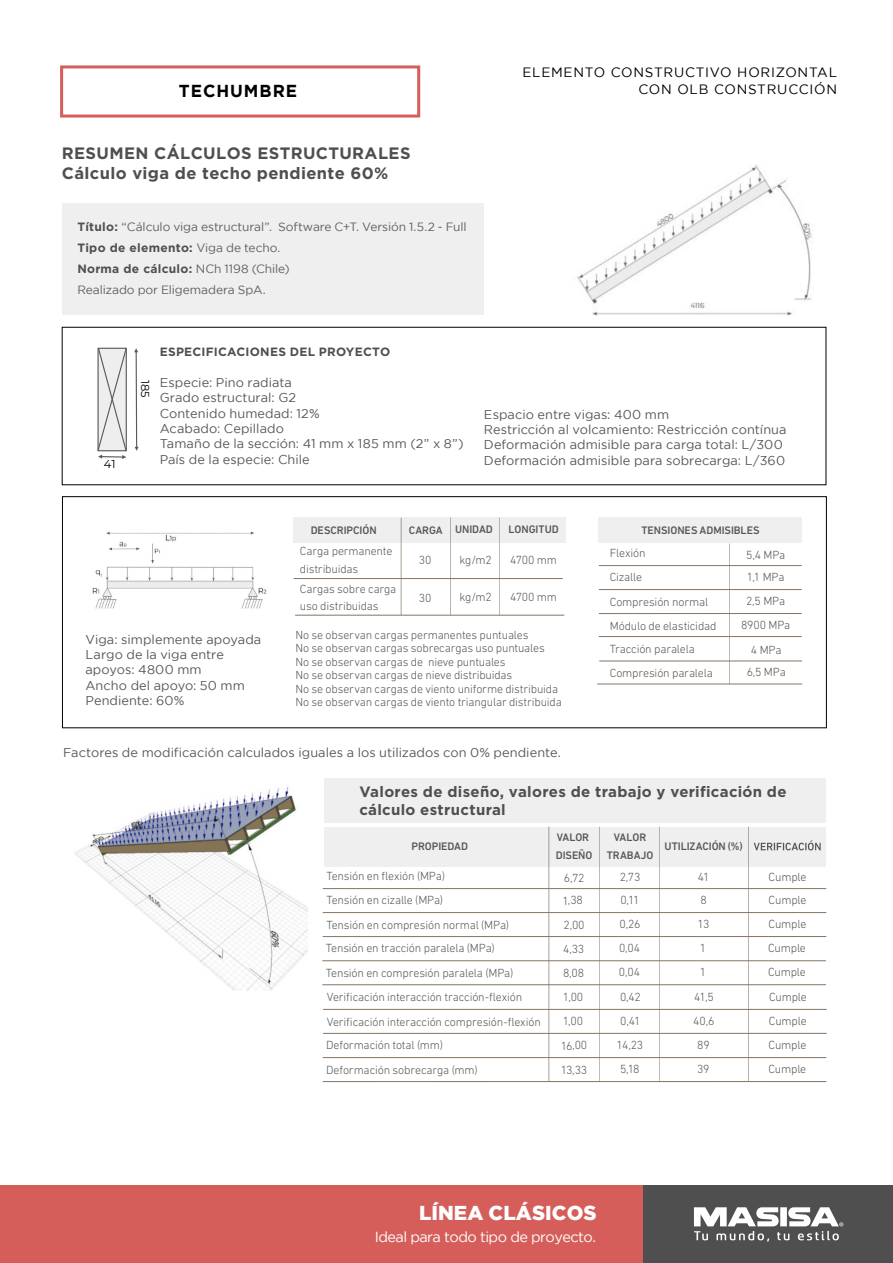
<style>
.page{position:relative;width:893px;height:1263px;background:#fff}
.page>*{position:absolute;margin:0;border:0;box-sizing:border-box;transform-origin:0 0}
.t1{font:900 20.1px "Gotham";letter-spacing:.005em;color:#fff}
.t2{font:700 17.25px "Gotham";letter-spacing:.055em;color:#000}
.t3{font:700 16.5px/19.8px "Gotham";letter-spacing:.02em;color:#4f4f4f}
.t4{font:700 15px/18px "Gotham";letter-spacing:.02em;color:#4f4f4f}
.t5{font:14.55px "Gotham";letter-spacing:-.04em;color:#fff}
.t6{font:13.5px/16.2px "Gotham";letter-spacing:.055em;color:#000;text-align:right}
.t7{font:12.75px/15.3px "Gotham";letter-spacing:.005em;color:#575756}
.t8{font:300 12px/22.5px "DIN Next LT Pro";letter-spacing:-.015em;color:#575756}
.t9{font:12px/21px "Gotham";letter-spacing:-.01em;color:#606060}
.t10{font:700 12px "Gotham";letter-spacing:.02em;color:#4f4f4f}
.t11{font:11.55px "Montserrat";color:#000}
.t12{font:11.4px "Montserrat";color:#000}
.t13{font:500 11.1px/17.4px "DIN Next LT Pro";letter-spacing:-.005em;color:#575756}
.s1{font-weight:700;color:#4f4f4f}
</style>
<div class="page">
<div style="left:1px;top:1185px;width:643px;height:78px;background:#d55e5b"></div>
<div style="left:644px;top:1185px;width:249px;height:78px;background:#4f4f4f"></div>
<svg style="left:694px;top:1207px;width:149px;height:34px"></svg>
<div style="left:60px;top:65px;width:360px;height:53px;border:3px solid #d55e5b"></div>
<div style="left:63px;top:203px;width:421px;height:112px;background:#efefef"></div>
<div style="left:598px;top:517px;width:204px;height:26px;background:#efefef"></div>
<hr style="left:599px;top:565px;width:203px;height:1px;background:#857465">
<hr style="left:599px;top:589px;width:203px;height:1px;background:#857465">
<hr style="left:599px;top:613px;width:203px;height:1px;background:#857465">
<hr style="left:599px;top:636px;width:203px;height:1px;background:#857465">
<hr style="left:730px;top:544px;width:1px;height:140px;background:#857465">
<div style="left:62px;top:496px;width:765px;height:232px;border:1px solid #000"></div>
<hr style="left:599px;top:661px;width:203px;height:1px;background:#857465">
<hr style="left:597px;top:684px;width:205px;height:1px;background:#857465">
<div style="left:293px;top:517px;width:273px;height:26px;background:#efefef"></div>
<hr style="left:294px;top:578px;width:269px;height:1px;background:#857465">
<hr style="left:295px;top:615px;width:269px;height:1px;background:#857465">
<hr style="left:401px;top:518px;width:1px;height:97px;background:#857465">
<hr style="left:450px;top:518px;width:1px;height:97px;background:#857465">
<hr style="left:500px;top:518px;width:1px;height:97px;background:#857465">
<div style="left:324px;top:827px;width:501px;height:40px;background:#efefef"></div>
<hr style="left:323px;top:888px;width:503px;height:1px;background:#857465">
<hr style="left:323px;top:912px;width:503px;height:1px;background:#857465">
<hr style="left:323px;top:936px;width:503px;height:1px;background:#857465">
<hr style="left:549px;top:827px;width:1px;height:255px;background:#857465">
<div style="left:324px;top:779px;width:501px;height:44px;background:#efefef"></div>
<hr style="left:600px;top:827px;width:1px;height:255px;background:#857465">
<hr style="left:660px;top:827px;width:1px;height:255px;background:#857465">
<hr style="left:748px;top:827px;width:1px;height:255px;background:#857465">
<svg style="left:754px;top:840px;width:67px;height:10px"></svg>
<hr style="left:322px;top:960px;width:504px;height:1px;background:#857465">
<hr style="left:322px;top:984px;width:504px;height:1px;background:#857465">
<hr style="left:323px;top:1009px;width:504px;height:1px;background:#857465">
<hr style="left:323px;top:1033px;width:504px;height:1px;background:#857465">
<hr style="left:323px;top:1057px;width:503px;height:1px;background:#857465">
<hr style="left:323px;top:1081px;width:503px;height:1px;background:#857465">
<svg style="left:134px;top:348px;width:5px;height:103px"></svg>
<svg style="left:97px;top:347px;width:30px;height:112px;background:#d6d6d6"></svg>
<img style="left:577px;top:165px;width:235px;height:151px">
<img style="left:92px;top:531px;width:175px;height:78px">
<img style="left:74px;top:786px;width:234px;height:205px">
<h2 class="t2" style="left:179px;top:81px;width:120px">TECHUMBRE</h2>
<h3 class="t3" style="left:62px;top:143px;width:350px">RESUMEN CÁLCULOS ESTRUCTURALES<br>Cálculo viga de techo pendiente 60%</h3>
<p class="t9" style="left:77px;top:216px;width:391px"><span class="s1">Título:</span> “Cálculo viga estructural”. Software C+T. Versión 1.5.2 - Full <span class="s1">Tipo de elemento:</span> Viga de techo.<br><span class="s1">Norma de cálculo:</span> NCh 1198 (Chile)<br>Realizado por Eligemadera SpA.</p>
<p class="t6" style="left:522px;top:64px;width:316px">ELEMENTO CONSTRUCTIVO HORIZONTAL<br>CON OLB CONSTRUCCIÓN</p>
<p class="t12" style="left:104px;top:456px;width:13px">41</p>
<p class="t11" style="left:153px;top:380px;width:19px;rotate:90deg">185</p>
<p class="t10" style="left:160px;top:345px;width:232px">ESPECIFICACIONES DEL PROYECTO</p>
<p class="t7" style="left:160px;top:375px;width:305px">Especie: Pino radiata<br>Grado estructural: G2<br>Contenido humedad: 12%<br>Acabado: Cepillado<br>Tamaño de la sección: 41 mm x 185 mm (2” x 8”)<br>País de la especie: Chile</p>
<p class="t7" style="left:484px;top:406px;width:304px">Espacio entre vigas: 400 mm<br>Restricción al volcamiento: Restricción contínua Deformación admisible para carga total: L/300<br>Deformación admisible para sobrecarga: L/360</p>
<p class="t7" style="left:85px;top:631px;width:177px">Viga: simplemente apoyada<br>Largo de la viga entre apoyos: 4800 mm<br>Ancho del apoyo: 50 mm<br>Pendiente: 60%</p>
<p class="t13" style="left:311px;top:521px;width:68px">DESCRIPCIÓN</p>
<p class="t13" style="left:409px;top:521px;width:35px">CARGA</p>
<p class="t8" style="left:300px;top:542px;width:94px;line-height:17.4px">Carga permanente distribuidas</p>
<p class="t8" style="left:419px;top:549px;width:14px">30</p>
<p class="t8" style="left:419px;top:586px;width:14px">30</p>
<p class="t8" style="left:300px;top:580px;width:98px;line-height:17.4px">Cargas sobre carga uso distribuidas</p>
<p class="t13" style="left:455px;top:521px;width:39px">UNIDAD</p>
<p class="t8" style="left:460px;top:548px;width:34px">kg/m2</p>
<p class="t8" style="left:460px;top:586px;width:34px">kg/m2</p>
<p class="t13" style="left:508px;top:521px;width:52px">LONGITUD</p>
<p class="t8" style="left:510px;top:548px;width:48px">4700 mm</p>
<p class="t8" style="left:510px;top:586px;width:48px">4700 mm</p>
<p class="t8" style="left:295px;top:628px;width:268px;line-height:13.5px">No se observan cargas permanentes puntuales<br>No se observan cargas sobrecargas uso puntuales<br>No se observan cargas de nieve puntuales<br>No se observan cargas de nieve distribuidas<br>No se observan cargas de viento uniforme distribuida No se observan cargas de viento triangular distribuida</p>
<p class="t7" style="left:63px;top:745px;width:499px">Factores de modificación calculados iguales a los utilizados con 0% pendiente.</p>
<p class="t13" style="left:641px;top:522px;width:120px">TENSIONES ADMISIBLES</p>
<p class="t8" style="left:610px;top:542px;width:37px">Flexión</p>
<p class="t8" style="left:610px;top:566px;width:34px">Cizalle</p>
<p class="t8" style="left:610px;top:590px;width:100px">Compresión normal</p>
<p class="t8" style="left:610px;top:614px;width:108px">Módulo de elasticidad</p>
<p class="t8" style="left:746px;top:543px;width:41px">5,4 MPa<br>1,1 MPa</p>
<p class="t8" style="left:741px;top:589px;width:51px;line-height:23.9px;text-align:center">2,5 MPa<br>8900 MPa</p>
<p class="t8" style="left:610px;top:637px;width:105px;line-height:23.9px">Tracción paralela<br>Compresión paralela</p>
<p class="t8" style="left:747px;top:638px;width:41px;text-align:center">4 MPa<br>6,5 MPa</p>
<p class="t4" style="left:359px;top:782px;width:429px">Valores de diseño, valores de trabajo y verificación de cálculo estructural</p>
<p class="t13" style="left:607px;top:829px;width:48px;text-align:center">VALOR<br>TRABAJO</p>
<p class="t13" style="left:411px;top:837px;width:58px">PROPIEDAD</p>
<p class="t13" style="left:556px;top:829px;width:38px">VALOR<br>DISEÑO</p>
<p class="t13" style="left:664px;top:838px;width:80px">UTILIZACIÓN (%)</p>
<p class="t8" style="left:326px;top:865px;width:120px">Tensión en flexión (MPa)</p>
<p class="t8" style="left:326px;top:889px;width:118px">Tensión en cizalle (MPa)</p>
<p class="t8" style="left:562px;top:866px;width:24px">6,72<br>1,38</p>
<p class="t8" style="left:620px;top:866px;width:22px">2,73<br>0,11</p>
<p class="t8" style="left:698px;top:866px;width:13px">41<br>8</p>
<p class="t8" style="left:769px;top:866px;width:39px">Cumple<br>Cumple</p>
<p class="t8" style="left:326px;top:913px;width:184px">Tensión en compresión normal (MPa)</p>
<p class="t8" style="left:564px;top:913px;width:23px">2,00</p>
<p class="t8" style="left:620px;top:913px;width:22px">0,26</p>
<p class="t8" style="left:698px;top:913px;width:13px">13</p>
<p class="t8" style="left:769px;top:913px;width:39px">Cumple</p>
<p class="t8" style="left:326px;top:937px;width:170px">Tensión en tracción paralela (MPa)</p>
<p class="t8" style="left:563px;top:937px;width:23px">4,33</p>
<p class="t8" style="left:619px;top:937px;width:23px">0,04</p>
<p class="t8" style="left:700px;top:937px;width:8px">1</p>
<p class="t8" style="left:768px;top:937px;width:39px">Cumple</p>
<p class="t8" style="left:326px;top:961px;width:189px">Tensión en compresión paralela (MPa)</p>
<p class="t8" style="left:563px;top:961px;width:23px">8,08</p>
<p class="t8" style="left:619px;top:961px;width:23px">0,04</p>
<p class="t8" style="left:700px;top:961px;width:8px">1</p>
<p class="t8" style="left:768px;top:961px;width:39px">Cumple</p>
<p class="t8" style="left:327px;top:985px;width:197px">Verificación interacción tracción-flexión</p>
<p class="t8" style="left:563px;top:986px;width:22px">1,00</p>
<p class="t8" style="left:620px;top:985px;width:22px">0,42</p>
<p class="t8" style="left:694px;top:985px;width:21px">41,5</p>
<p class="t8" style="left:769px;top:985px;width:39px">Cumple</p>
<p class="t8" style="left:327px;top:1010px;width:216px">Verificación interacción compresión-flexión</p>
<p class="t8" style="left:563px;top:1010px;width:22px">1,00</p>
<p class="t8" style="left:620px;top:1009px;width:22px">0,41</p>
<p class="t8" style="left:693px;top:1009px;width:23px">40,6</p>
<p class="t8" style="left:769px;top:1009px;width:39px">Cumple</p>
<p class="t8" style="left:326px;top:1034px;width:118px">Deformación total (mm)</p>
<p class="t8" style="left:561px;top:1034px;width:28px">16,00</p>
<p class="t8" style="left:617px;top:1033px;width:28px">14,23</p>
<p class="t8" style="left:697px;top:1033px;width:14px">89</p>
<p class="t8" style="left:768px;top:1033px;width:39px">Cumple</p>
<p class="t8" style="left:326px;top:1058px;width:153px">Deformación sobrecarga (mm)</p>
<p class="t8" style="left:561px;top:1058px;width:28px">13,33</p>
<p class="t8" style="left:620px;top:1058px;width:21px">5,18</p>
<p class="t8" style="left:697px;top:1058px;width:14px">39</p>
<p class="t8" style="left:768px;top:1057px;width:39px">Cumple</p>
<h1 class="t1" style="left:419px;top:1199px;width:179px">LÍNEA CLÁSICOS</h1>
<p class="t5" style="left:375px;top:1229px;width:223px">Ideal para todo tipo de proyecto.</p>
</div>
